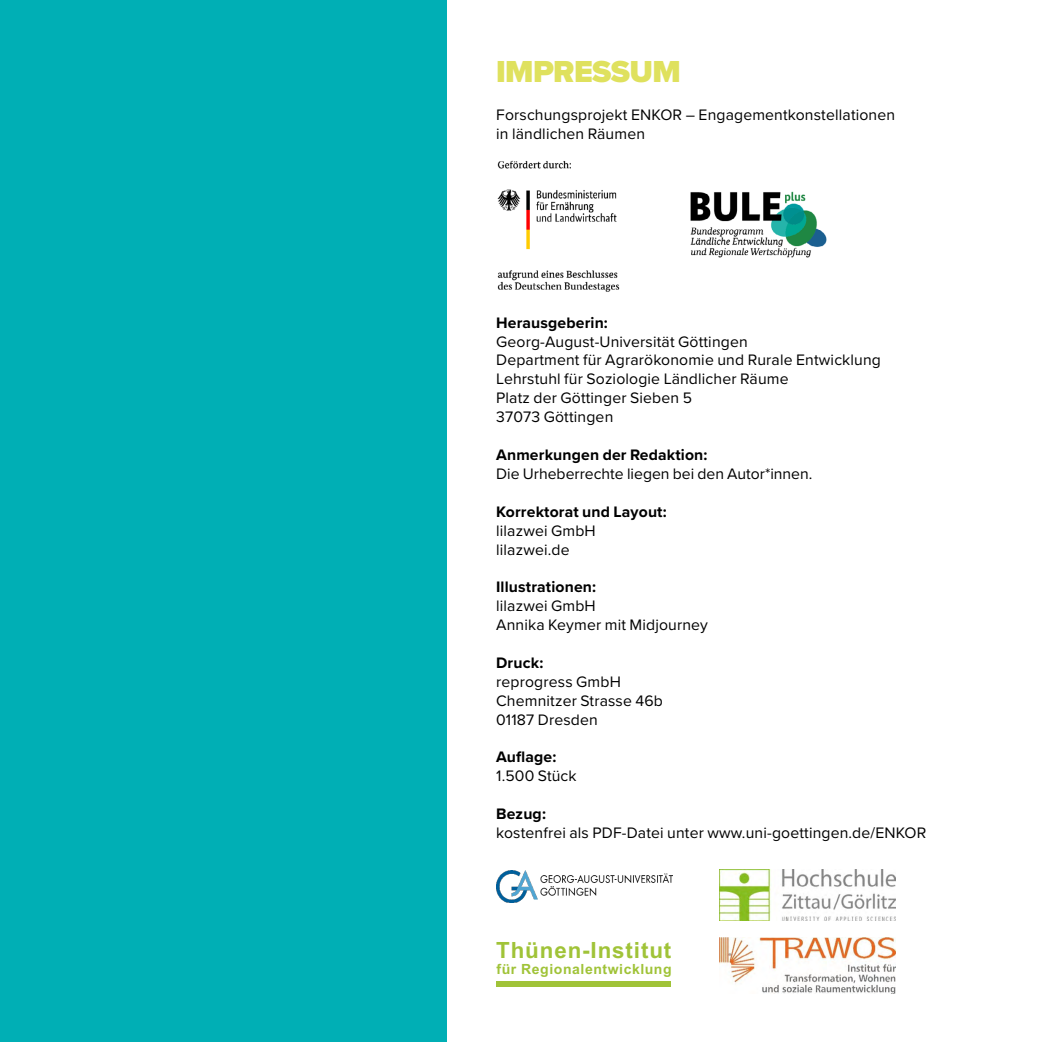
<style>
.page{position:relative;width:1042px;height:1042px;background:#fff}
.page>*{position:absolute;margin:0;border:0;box-sizing:border-box;transform-origin:0 0}
.t1{font:900 31.5px "Proxima Nova";letter-spacing:-.02em;color:#dfe15e}
.t2{font:700 22.4px "Arial";letter-spacing:.04em;color:#a0c338}
.t3{font:15.75px/18.9px "Proxima Nova";letter-spacing:.01em;color:#000}
.t4{font:700 15.75px "Proxima Nova";letter-spacing:.01em;color:#000}
.t5{font:700 14px "Arial";letter-spacing:.04em;color:#a0c338}
</style>
<div class="page">
<img style="left:497px;top:160px;width:123px;height:132px">
<img style="left:690px;top:191px;width:137px;height:67px">
<img style="left:496px;top:870px;width:176px;height:32px">
<div style="left:497px;top:981px;width:174px;height:6px;background:#a0c338"></div>
<img style="left:719px;top:869px;width:176px;height:51px">
<img style="left:719px;top:938px;width:176px;height:55px">
<div style="left:0;top:0;width:446px;height:1042px;background:#00afb5"></div>
<h1 class="t1" style="left:496px;top:48px;width:186px">IMPRESSUM</h1>
<p class="t3" style="left:496px;top:104px;width:400px">Forschungsprojekt ENKOR – Engagementkonstellationen in ländlichen Räumen</p>
<p class="t4" style="left:496px;top:311px;width:113px">Herausgeberin:</p>
<p class="t3" style="left:496px;top:331px;width:386px">Georg-August-Universität Göttingen<br>Department für Agrarökonomie und Rurale Entwicklung Lehrstuhl für Soziologie Ländlicher Räume<br>Platz der Göttinger Sieben 5<br>37073 Göttingen</p>
<p class="t4" style="left:496px;top:443px;width:213px">Anmerkungen der Redaktion:</p>
<p class="t3" style="left:496px;top:463px;width:318px">Die Urheberrechte liegen bei den Autor*innen.</p>
<p class="t4" style="left:496px;top:500px;width:172px">Korrektorat und Layout:</p>
<p class="t3" style="left:496px;top:520px;width:101px">lilazwei GmbH lilazwei.de</p>
<p class="t4" style="left:496px;top:575px;width:101px">Illustrationen:</p>
<p class="t3" style="left:496px;top:596px;width:213px">lilazwei GmbH<br>Annika Keymer mit Midjourney</p>
<p class="t4" style="left:496px;top:651px;width:49px">Druck:</p>
<p class="t3" style="left:496px;top:671px;width:168px">reprogress GmbH<br>Chemnitzer Strasse 46b<br>01187 Dresden</p>
<p class="t4" style="left:496px;top:745px;width:62px">Auflage:</p>
<p class="t3" style="left:496px;top:766px;width:82px">1.500 Stück</p>
<p class="t4" style="left:496px;top:802px;width:51px">Bezug:</p>
<p class="t3" style="left:496px;top:823px;width:432px">kostenfrei als PDF-Datei unter www.uni-goettingen.de/ENKOR</p>
<h2 class="t2" style="left:496px;top:935px;width:177px">Thünen-Institut</h2>
<p class="t5" style="left:496px;top:959px;width:177px">für Regionalentwicklung</p>
</div>
